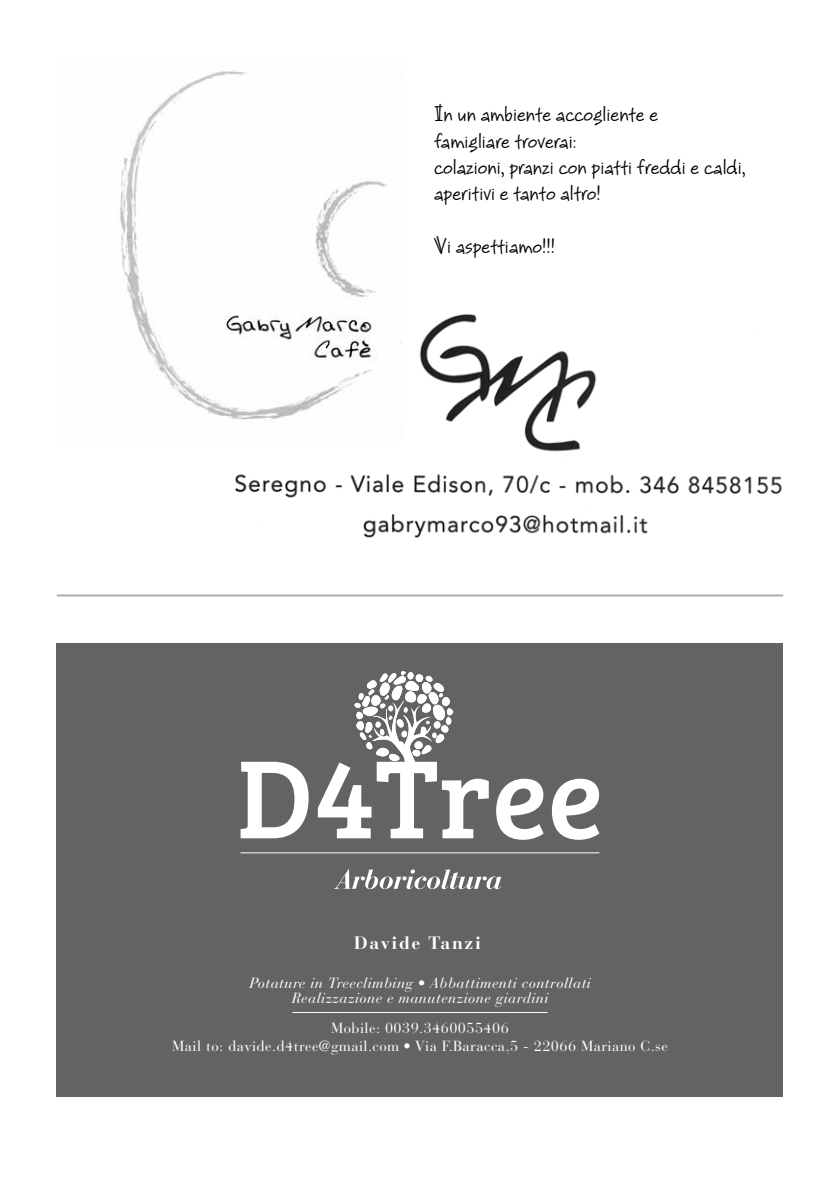
<style>
.page{position:relative;width:840px;height:1191px;background:#fff}
.page>*{position:absolute;margin:0;border:0;box-sizing:border-box;transform-origin:0 0}
.t1{font:22px/26.4px "Bruno JB Std";color:#000}
.t2{font:700 17.8px "Bauer Bodoni Std";letter-spacing:.09em;color:#fff}
.t3{font:14.6px/17.4px "Bauer Bodoni Std";letter-spacing:.03em;color:#fff;text-align:center}
.t4{font:italic 14.6px/14.6px "Bauer Bodoni Std";letter-spacing:.03em;color:#fff;text-align:center}
</style>
<div class="page">
<hr style="left:57px;top:594px;width:725px;height:2px;background:#acacac">
<div style="left:57px;top:643px;width:725px;height:453px;background:#636363"></div>
<svg style="left:240px;top:761px;width:68px;height:77px"></svg>
<svg style="left:496px;top:778px;width:47px;height:61px"></svg>
<svg style="left:551px;top:778px;width:48px;height:61px"></svg>
<svg style="left:334px;top:869px;width:167px;height:20px"></svg>
<hr style="left:240px;top:852px;width:359px;height:1px;background:#fff">
<svg style="left:318px;top:671px;width:170px;height:167px"></svg>
<hr style="left:292px;top:1012px;width:255px;height:1px;background:#fff">
<img style="left:235px;top:314px;width:547px;height:224px">
<img style="left:120px;top:71px;width:282px;height:372px">
<p class="t1" style="left:434px;top:100px;width:312px">In un ambiente accogliente e<br>famigliare troverai:<br>colazioni, pranzi con piatti freddi e caldi, aperitivi e tanto altro!</p>
<p class="t1" style="left:434px;top:232px;width:122px">Vi aspettiamo!!!</p>
<p class="t2" style="left:354px;top:932px;width:128px">Davide Tanzi</p>
<p class="t4" style="left:249px;top:976px;width:343px">Potature in Treeclimbing • Abbattimenti controllati<br>Realizzazione e manutenzione giardini</p>
<p class="t3" style="left:172px;top:1019px;width:496px">Mobile: 0039.3460055406<br>Mail to: davide.d4tree@gmail.com • Via F.Baracca,5 - 22066 Mariano C.se</p>
</div>
